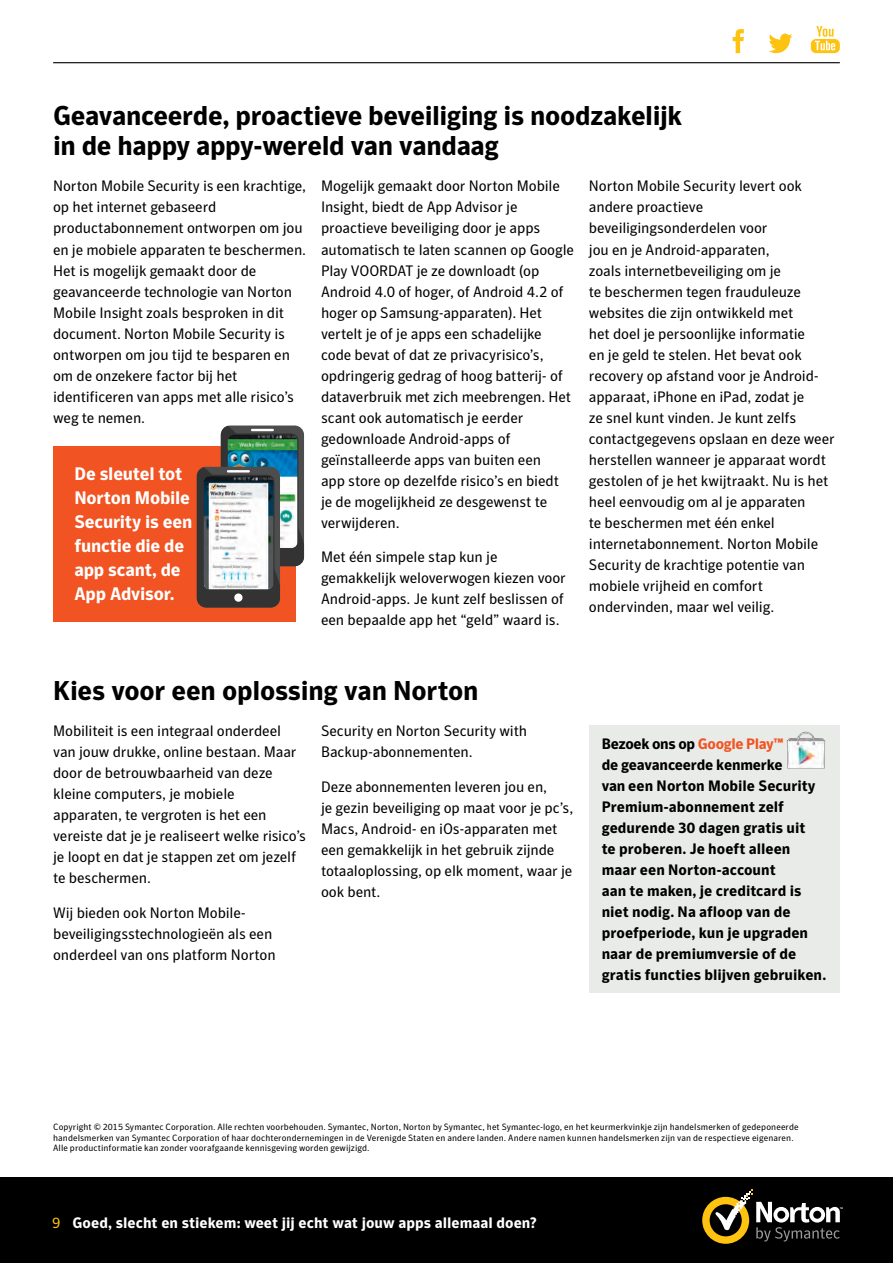
<style>
.page{position:relative;width:893px;height:1263px;background:#fff}
.page>*{position:absolute;margin:0;border:0;box-sizing:border-box;transform-origin:0 0}
.t1{font:700 27px/30px "Symantec Sans";letter-spacing:-.015em;color:#000}
.t2{font:700 18px/24px "Symantec Sans";letter-spacing:-.01em;color:#fff}
.t3{font:15px/21px "Symantec Sans";letter-spacing:-.01em;color:#000}
.t4{font:700 15px/21px "Symantec Sans";color:#000}
.t5{font:700 15px "Symantec Sans";color:#fff}
.t6{font:9px/10.5px "Symantec Sans";letter-spacing:.01em;color:#000}
.s1{color:#f15422}
.s2{font-weight:400;color:#fec210}
</style>
<div class="page">
<div style="left:0;top:1178px;width:893px;height:85px;background:#000"></div>
<hr style="left:53px;top:62px;width:787px;height:1px;background:#000">
<svg style="left:702px;top:1189px;width:141px;height:55px"></svg>
<svg style="left:733px;top:29px;width:11px;height:24px"></svg>
<svg style="left:769px;top:34px;width:23px;height:19px"></svg>
<svg style="left:811px;top:26px;width:29px;height:27px"></svg>
<div style="left:53px;top:446px;width:243px;height:175px;background:#f15422"></div>
<svg style="left:197px;top:426px;width:107px;height:181px"></svg>
<div style="left:234px;top:593px;width:9px;height:9px;background:#fff;border-radius:50%"></div>
<hr style="left:227px;top:470px;width:23px;height:2px;background:#fff">
<img style="left:204px;top:476px;width:69px;height:113px">
<div style="left:589px;top:726px;width:251px;height:267px;background:#e9ebe8"></div>
<img style="left:787px;top:731px;width:38px;height:37px">
<h1 class="t1" style="left:53px;top:101px;width:630px">Geavanceerde, proactieve beveiliging is noodzakelijk in de happy appy-wereld van vandaag</h1>
<p class="t3" style="left:53px;top:176px;width:255px">Norton Mobile Security is een krachtige, op het internet gebaseerd productabonnement ontworpen om jou en je mobiele apparaten te beschermen.<br>Het is mogelijk gemaakt door de geavanceerde technologie van Norton Mobile Insight zoals besproken in dit document. Norton Mobile Security is ontworpen om jou tijd te besparen en om de onzekere factor bij het identificeren van apps met alle risico’s weg te nemen.</p>
<p class="t2" style="left:74px;top:462px;width:119px">De sleutel tot<br>Norton Mobile<br>Security is een functie die de app scant, de<br>App Advisor.</p>
<p class="t3" style="left:321px;top:176px;width:254px">Mogelijk gemaakt door Norton Mobile Insight, biedt de App Advisor je proactieve beveiliging door je apps automatisch te laten scannen op Google Play VOORDAT je ze downloadt (op Android 4.0 of hoger, of Android 4.2 of hoger op Samsung-apparaten). Het vertelt je of je apps een schadelijke code bevat of dat ze privacyrisico’s, opdringerig gedrag of hoog batterij- of dataverbruik met zich meebrengen. Het scant ook automatisch je eerder gedownloade Android-apps of geïnstalleerde apps van buiten een<br>app store op dezelfde risico’s en biedt<br>je de mogelijkheid ze desgewenst te verwijderen.</p>
<p class="t3" style="left:321px;top:546px;width:246px">Met één simpele stap kun je gemakkelijk weloverwogen kiezen voor Android-apps. Je kunt zelf beslissen of een bepaalde app het “geld” waard is.</p>
<p class="t3" style="left:589px;top:176px;width:247px">Norton Mobile Security levert ook andere proactieve beveiligingsonderdelen voor<br>jou en je Android-apparaten,<br>zoals internetbeveiliging om je<br>te beschermen tegen frauduleuze websites die zijn ontwikkeld met<br>het doel je persoonlijke informatie<br>en je geld te stelen. Het bevat ook recovery op afstand voor je Android&shy;apparaat, iPhone en iPad, zodat je<br>ze snel kunt vinden. Je kunt zelfs contactgegevens opslaan en deze weer herstellen wanneer je apparaat wordt gestolen of je het kwijtraakt. Nu is het heel eenvoudig om al je apparaten<br>te beschermen met één enkel internetabonnement. Norton Mobile<br>Security de krachtige potentie van mobiele vrijheid en comfort ondervinden, maar wel veilig.</p>
<h1 class="t1" style="left:53px;top:676px;width:427px">Kies voor een oplossing van Norton</h1>
<p class="t3" style="left:53px;top:720px;width:254px">Mobiliteit is een integraal onderdeel van jouw drukke, online bestaan. Maar door de betrouwbaarheid van deze kleine computers, je mobiele apparaten, te vergroten is het een vereiste dat je je realiseert welke risico’s je loopt en dat je stappen zet om jezelf te beschermen.</p>
<p class="t3" style="left:53px;top:902px;width:224px">Wij bieden ook Norton Mobile&shy;beveiligingsstechnologieën als een onderdeel van ons platform Norton</p>
<p class="t3" style="left:321px;top:720px;width:208px">Security en Norton Security with<br>Backup-abonnementen.</p>
<p class="t3" style="left:321px;top:776px;width:254px">Deze abonnementen leveren jou en,<br>je gezin beveiliging op maat voor je pc’s, Macs, Android- en iOs-apparaten met een gemakkelijk in het gebruik zijnde totaaloplossing, op elk moment, waar je ook bent.</p>
<p class="t4" style="left:602px;top:733px;width:226px">Bezoek ons op <span class="s1">Google Play™<br></span>de geavanceerde kenmerke<br>van een Norton Mobile Security<br>Premium-abonnement zelf gedurende 30 dagen gratis uit<br>te proberen. Je hoeft alleen maar een Norton-account<br>aan te maken, je creditcard is niet nodig. Na afloop van de proefperiode, kun je upgraden naar de premiumversie of de gratis functies blijven gebruiken.</p>
<p class="t6" style="left:53px;top:1122px;width:747px">Copyright © 2015 Symantec Corporation. Alle rechten voorbehouden. Symantec, Norton, Norton by Symantec, het Symantec-logo, en het keurmerkvinkje zijn handelsmerken of gedeponeerde handelsmerken van Symantec Corporation of haar dochterondernemingen in de Verenigde Staten en andere landen. Andere namen kunnen handelsmerken zijn van de respectieve eigenaren.<br>Alle productinformatie kan zonder voorafgaande kennisgeving worden gewijzigd.</p>
<p class="t5" style="left:52px;top:1213px;width:486px"><span class="s2">9</span> Goed, slecht en stiekem: weet jij echt wat jouw apps allemaal doen?</p>
</div>
